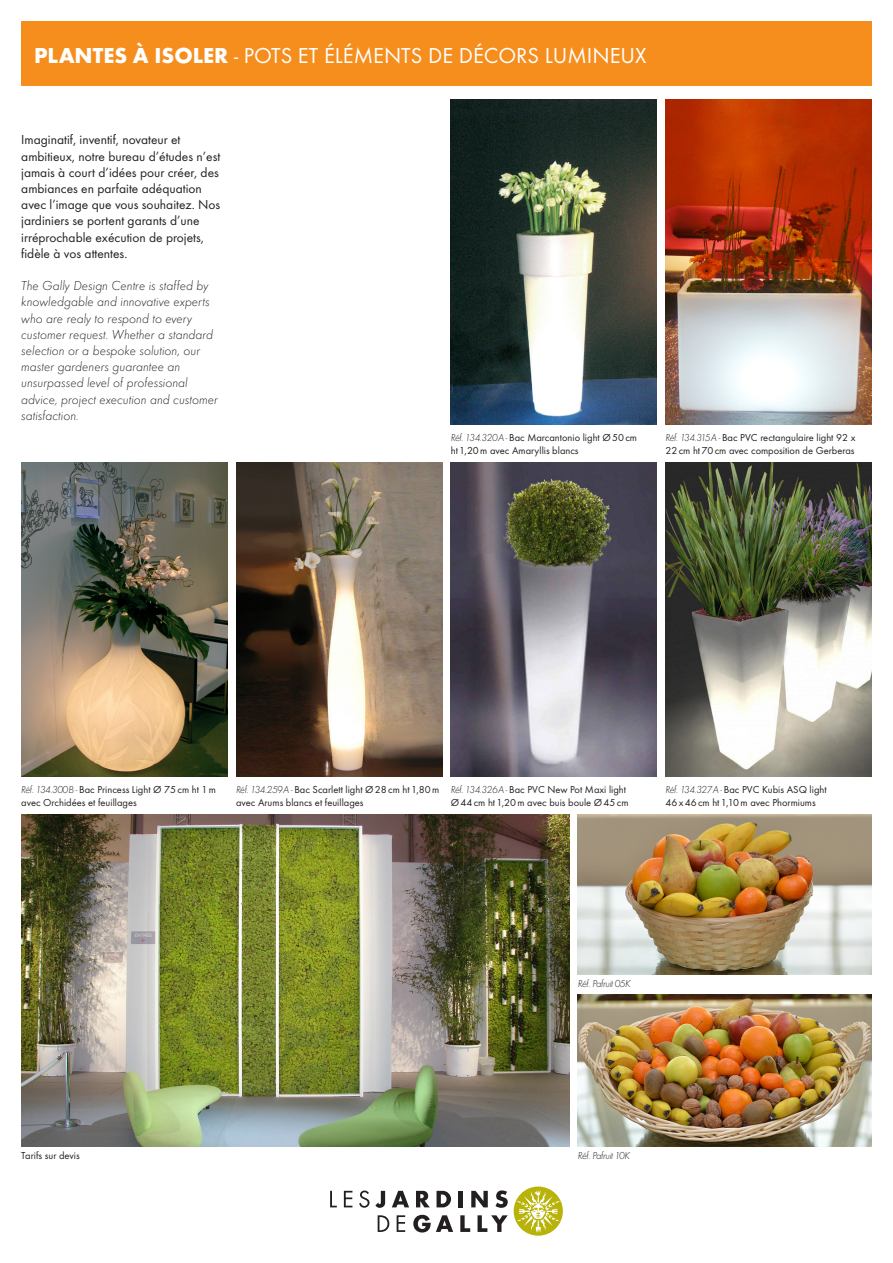
<style>
.page{position:relative;width:893px;height:1263px;background:#fff}
.page>*{position:absolute;margin:0;border:0;box-sizing:border-box;transform-origin:0 0}
.t1{font:22.5px "Futura EFTUOP";color:#fff}
.t2{font:italic 300 13.5px/16.2px "Futura EFTUOP";color:#231f20}
.t3{font:13.5px/16.2px "Futura EFTUOP";color:#231f20}
.t4{font:10.5px/12.6px "Futura EFTUOP";color:#231f20}
.t5{font:italic 300 10.5px "Futura EFTUOP";letter-spacing:-.05em;color:#231f20}
.s1{font-weight:700}
.s2{font-weight:300;font-style:italic}
</style>
<div class="page">
<img style="left:451px;top:462px;width:206px;height:314px">
<img style="left:665px;top:462px;width:207px;height:314px">
<div style="left:21px;top:21px;width:851px;height:65px;background:#f68e1e"></div>
<svg style="left:375px;top:1191px;width:10px;height:17px"></svg>
<svg style="left:392px;top:1191px;width:17px;height:16px"></svg>
<svg style="left:416px;top:1191px;width:14px;height:16px"></svg>
<svg style="left:437px;top:1191px;width:14px;height:16px"></svg>
<div style="left:458px;top:1191px;width:5px;height:16px;background:#231f20"></div>
<svg style="left:471px;top:1191px;width:17px;height:16px"></svg>
<svg style="left:495px;top:1190px;width:13px;height:18px"></svg>
<svg style="left:330px;top:1191px;width:7px;height:16px"></svg>
<svg style="left:344px;top:1191px;width:8px;height:16px"></svg>
<svg style="left:359px;top:1190px;width:10px;height:18px"></svg>
<svg style="left:378px;top:1215px;width:130px;height:17px"></svg>
<svg style="left:514px;top:1186px;width:49px;height:50px"></svg>
<img style="left:21px;top:814px;width:548px;height:332px">
<img style="left:451px;top:100px;width:206px;height:324px">
<img style="left:21px;top:462px;width:206px;height:314px">
<img style="left:236px;top:462px;width:206px;height:314px">
<img style="left:665px;top:100px;width:207px;height:324px">
<img style="left:578px;top:994px;width:294px;height:152px">
<img style="left:578px;top:814px;width:294px;height:160px">
<p class="t1" style="left:34px;top:41px;width:614px"><span class="s1">PLANTES À ISOLER</span> - POTS ET ÉLÉMENTS DE DÉCORS LUMINEUX</p>
<p class="t3" style="left:21px;top:132px;width:201px">Imaginatif, inventif, novateur et ambitieux, notre bureau d’études n’est jamais à court d’idées pour créer, des ambiances en parfaite adéquation avec l’image que vous souhaitez. Nos jardiniers se portent garants d’une irréprochable exécution de projets, fidèle à vos attentes.</p>
<p class="t2" style="left:21px;top:277px;width:198px">The Gally Design Centre is staffed by knowledgable and innovative experts who are realy to respond to every customer request. Whether a standard selection or a bespoke solution, our master gardeners guarantee an unsurpassed level of professional advice, project execution and customer satisfaction.</p>
<p class="t4" style="left:451px;top:431px;width:188px"><span class="s2">Réf. 134.320A -</span> Bac Marcantonio light Ø50cm ht1,20m avec Amaryllis blancs</p>
<p class="t4" style="left:665px;top:431px;width:191px"><span class="s2">Réf. 134.315A -</span> Bac PVC rectangulaire light 92 x<br>22cm ht70cm avec composition de Gerberas</p>
<p class="t4" style="left:21px;top:783px;width:196px"><span class="s2">Réf. 134.300B -</span> Bac Princess Light Ø 75cm ht 1m</p>
<p class="t4" style="left:21px;top:796px;width:117px">avec Orchidées et feuillages</p>
<p class="t4" style="left:236px;top:783px;width:205px"><span class="s2">Réf. 134.259A -</span> Bac Scarlett light Ø28cm ht1,80m avec Arums blancs et feuillages</p>
<p class="t4" style="left:451px;top:783px;width:179px"><span class="s2">Réf. 134.326A -</span> Bac PVC New Pot Maxi light<br>Ø44cm ht1,20m avec buis boule Ø45cm</p>
<p class="t4" style="left:665px;top:783px;width:163px"><span class="s2">Réf. 134.327A -</span> Bac PVC Kubis ASQ light<br>46x46cm ht1,10m avec Phormiums</p>
<p class="t4" style="left:21px;top:1149px;width:60px">Tarifs sur devis</p>
<p class="t5" style="left:578px;top:977px;width:54px">Réf. Pafruit 05K</p>
<p class="t5" style="left:578px;top:1149px;width:54px">Réf. Pafruit 10K</p>
</div>
